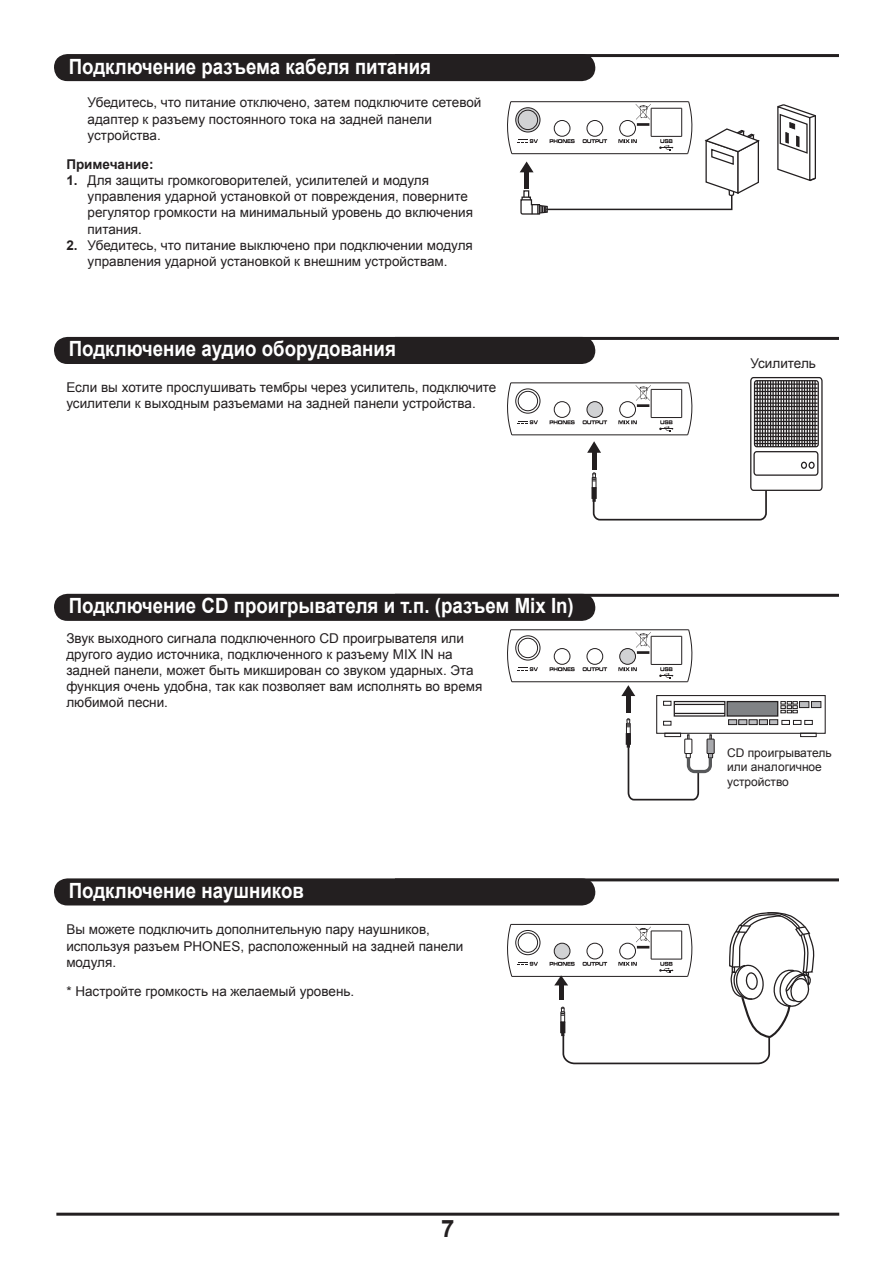
<style>
.page{position:relative;width:893px;height:1263px;background:#fff}
.page>*{position:absolute;margin:0;border:0;box-sizing:border-box;transform-origin:0 0}
.t1{font:700 24px "Arial";color:#231f20}
.titlu_1{font:700 21px "Arial";color:#fff;scale:.89 1}
.text{font:13.5px/16.2px "Arial";color:#231f20}
.cifer{font:13.5px/16.2px "Arial";color:#231f20}
.text-2{font:700 13.5px "Arial";color:#231f20}
.text-3{font:12px/14.4px "Arial";color:#231f20}
.s1{font-weight:700}
</style>
<div class="page">
<hr style="left:56px;top:1213px;width:783px;height:3px;background:#231f20">
<hr style="left:512px;top:434px;width:176px;height:1px;background:#231f20">
<hr style="left:511px;top:382px;width:178px;height:1px;background:#231f20">
<div style="left:554px;top:401px;width:16px;height:17px;border:1px solid #231f20;border-radius:50%"></div>
<div style="left:515px;top:388px;width:25px;height:26px;border:1px solid #231f20;border-radius:50%"></div>
<svg style="left:550px;top:420px;width:25px;height:4px"></svg>
<svg style="left:507px;top:382px;width:31px;height:54px"></svg>
<svg style="left:583px;top:377px;width:240px;height:144px"></svg>
<hr style="left:512px;top:681px;width:176px;height:1px;background:#231f20">
<hr style="left:511px;top:629px;width:178px;height:1px;background:#231f20">
<div style="left:554px;top:648px;width:16px;height:17px;border:1px solid #231f20;border-radius:50%"></div>
<div style="left:587px;top:648px;width:16px;height:17px;border:1px solid #231f20;border-radius:50%"></div>
<div style="left:515px;top:635px;width:25px;height:25px;border:1px solid #231f20;border-radius:50%"></div>
<svg style="left:550px;top:667px;width:25px;height:4px"></svg>
<svg style="left:583px;top:667px;width:24px;height:4px"></svg>
<svg style="left:507px;top:629px;width:31px;height:54px"></svg>
<svg style="left:618px;top:629px;width:204px;height:172px"></svg>
<hr style="left:512px;top:976px;width:176px;height:1px;background:#231f20">
<hr style="left:511px;top:924px;width:178px;height:1px;background:#231f20">
<div style="left:515px;top:930px;width:25px;height:25px;border:1px solid #231f20;border-radius:50%"></div>
<svg style="left:507px;top:923px;width:31px;height:54px"></svg>
<svg style="left:550px;top:912px;width:264px;height:153px"></svg>
<svg style="left:777px;top:104px;width:39px;height:78px"></svg>
<svg style="left:507px;top:101px;width:253px;height:114px"></svg>
<div style="left:54px;top:54px;width:541px;height:27px;background:#231f20;border-radius:14px"></div>
<hr style="left:395px;top:54px;width:444px;height:3px;background:#231f20">
<div style="left:54px;top:337px;width:541px;height:27px;background:#231f20;border-radius:14px"></div>
<hr style="left:395px;top:337px;width:444px;height:3px;background:#231f20">
<div style="left:54px;top:594px;width:541px;height:27px;background:#231f20;border-radius:14px"></div>
<hr style="left:395px;top:594px;width:444px;height:3px;background:#231f20">
<div style="left:54px;top:878px;width:541px;height:27px;background:#231f20;border-radius:14px"></div>
<hr style="left:395px;top:878px;width:444px;height:3px;background:#231f20">
<p class="titlu_1" style="left:69px;top:52px;width:409px">Подключение разъема кабеля питания</p>
<p class="text" style="left:88px;top:95px;width:395px">Убедитесь, что питание отключено, затем подключите сетевой адаптер к разъему постоянного тока на задней панели устройства.</p>
<p class="text-2" style="left:66px;top:155px;width:89px">Примечание:</p>
<p class="cifer" style="left:88px;top:172px;width:387px;text-indent:-21px"><span class="s1">1.</span> Для защиты громкоговорителей, усилителей и модуля управления ударной установкой от повреждения, поверните регулятор громкости на минимальный уровень до включения питания.</p>
<p class="cifer" style="left:66px;top:237px;width:408px;text-align:center"><span class="s1">2.</span> Убедитесь, что питание выключено при подключении модуля управления ударной установкой к внешним устройствам.</p>
<p class="titlu_1" style="left:69px;top:335px;width:369px">Подключение аудио оборудования</p>
<p class="text" style="left:66px;top:379px;width:432px">Если вы хотите прослушивать тембры через усилитель, подключите усилители к выходным разъемами на задней панели устройства.</p>
<p class="titlu_1" style="left:69px;top:592px;width:569px">Подключение CD проигрывателя и т.п. (разъем Mix In)</p>
<p class="text" style="left:66px;top:630px;width:418px">Звук выходного сигнала подключенного CD проигрывателя или другого аудио источника, подключенного к разъему MIX IN на задней панели, может быть микширован со звуком ударных. Эта функция очень удобна, так как позволяет вам исполнять во время любимой песни.</p>
<p class="titlu_1" style="left:69px;top:877px;width:266px">Подключение наушников</p>
<p class="text" style="left:66px;top:922px;width:399px">Вы можете подключить дополнительную пару наушников, используя разъем PHONES, расположенный на задней панели модуля.</p>
<p class="text" style="left:66px;top:983px;width:289px">* Настройте громкость на желаемый уровень.</p>
<h1 class="t1" style="left:441px;top:1213px;width:15px">7</h1>
<p class="text" style="left:750px;top:355px;width:67px">Усилитель</p>
<p class="text-3" style="left:727px;top:745px;width:106px">CD проигрыватель или аналогичное устройство</p>
</div>
